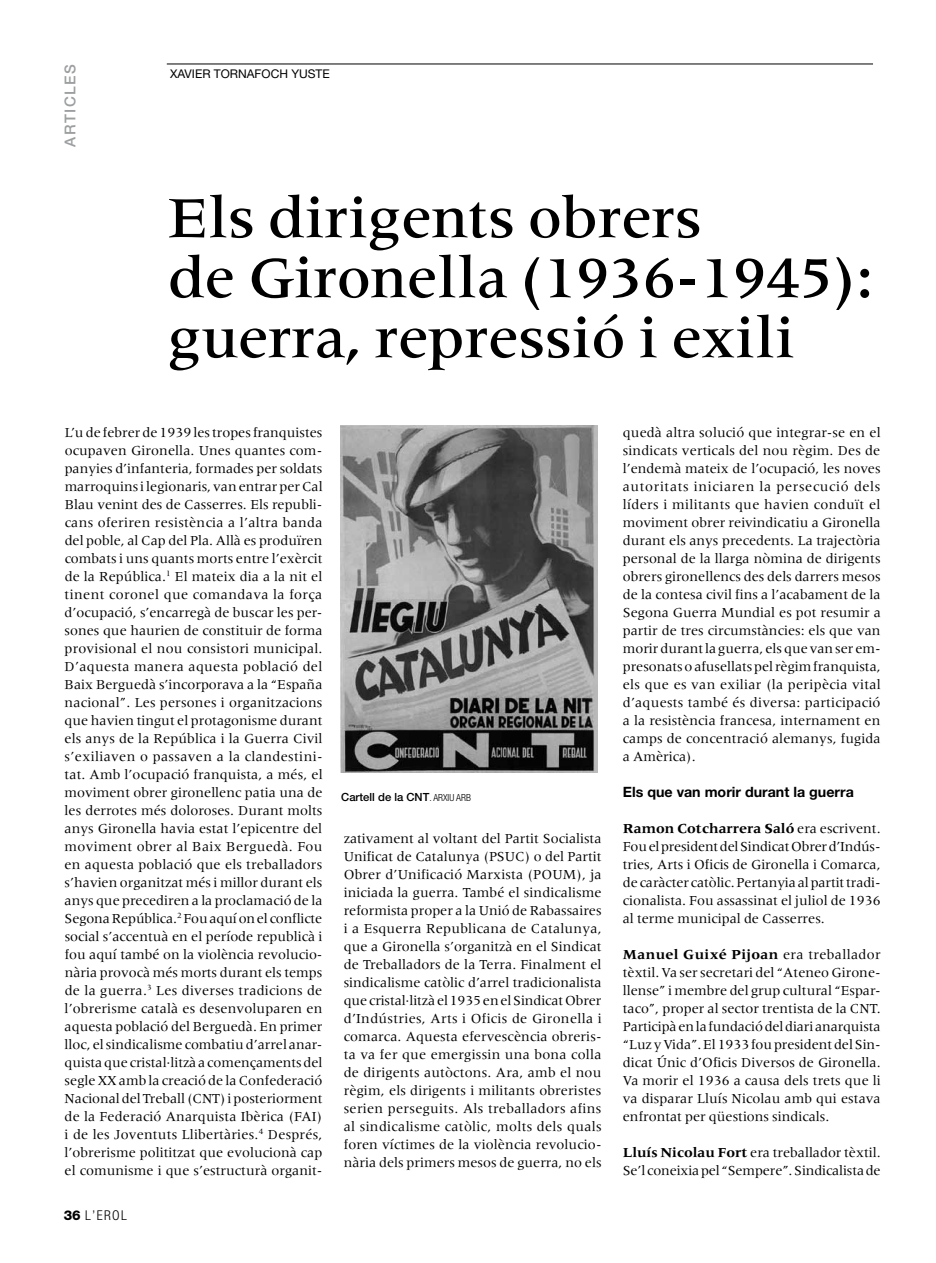
<style>
.page{position:relative;width:936px;height:1263px;background:#fff}
.page>*{position:absolute;margin:0;border:0;box-sizing:border-box;transform-origin:0 0}
.t1{font:500 60px/60px "Meridien";color:#000}
.t2{font:500 15px "Helvetica Neue LT Std";color:#9c9e9f}
.t3{font:14.25px/18px "Meridien";color:#000;text-align:justify}
.t4{font:700 14.25px "Helvetica Neue LT Std";color:#000}
.t5{font:300 condensed 13.5px "Helvetica Neue LT Std";color:#000}
.t6{font:12px "Helvetica Neue LT Std";color:#000}
.t7{font:500 11.25px "Helvetica Neue LT Std";color:#000}
.s1{font-weight:800;font-stretch:normal}
.s2{font-weight:300;font-stretch:condensed;font-size:9.75px}
.s3{font-weight:700}
</style>
<div class="page">
<hr style="left:167px;top:64px;width:706px;height:1px;background:#000">
<img style="left:340px;top:426px;width:257px;height:346px">
<p class="t2" style="left:61px;top:147px;width:84px;rotate:-90deg">articles</p>
<p class="t6" style="left:170px;top:66px;width:138px">XAVI ER TORNAFOC H YUST</p>
<p class="t6" style="left:322px;top:66px;width:9px">E</p>
<h1 class="t1" style="left:168px;top:188px;width:706px">Els dirigents obrers<br>de Gironella (1936-1945): guerra, repressió i exili</h1>
<p class="t3" style="left:65px;top:423px;width:259px">L’u de febrer de 1939 les tropes franquistes ocupaven Gironella. Unes quantes com&shy;panyies d’infanteria, formades per soldats marroquins i legionaris, van entrar per Cal Blau venint des de Casserres. Els republi&shy;cans oferiren resistència a l’altra banda del poble, al Cap del Pla. Allà es produïren combats i uns quants morts entre l’exèrcit de la República.<sup>1</sup> El mateix dia a la nit el tinent coronel que comandava la força d’ocupació, s’encarregà de buscar les per&shy;sones que haurien de constituir de forma provisional el nou consistori municipal.<br>D’aquesta manera aquesta població del Baix Berguedà s’incorporava a la “España nacional”. Les persones i organitzacions que havien tingut el protagonisme durant els anys de la República i la Guerra Civil s’exiliaven o passaven a la clandestini&shy;tat. Amb l’ocupació franquista, a més, el moviment obrer gironellenc patia una de les derrotes més doloroses. Durant molts anys Gironella havia estat l’epicentre del moviment obrer al Baix Berguedà. Fou en aquesta població que els treballadors s’havien organitzat més i millor durant els anys que precediren a la proclamació de la Segona República.<sup>2</sup> Fou aquí on el conflicte social s’accentuà en el període republicà i fou aquí també on la violència revolucio&shy;nària provocà més morts durant els temps de la guerra.<sup>3</sup> Les diverses tradicions de l’obrerisme català es desenvoluparen en aquesta població del Berguedà. En primer lloc, el sindicalisme combatiu d’arrel anar&shy;quista que cristal·litzà a començaments del segle XX amb la creació de la Confederació Nacional del Treball (CNT) i posteriorment de la Federació Anarquista Ibèrica (FAI) i de les Joventuts Llibertàries.<sup>4</sup> Després, l’obrerisme polititzat que evolucionà cap el comunisme i que s’estructurà organit-</p>
<p class="t5" style="left:64px;top:1208px;width:65px"><span class="s1">36</span> L’EROL</p>
<p class="t7" style="left:341px;top:791px;width:130px">Cartell de la CNT<span class="s2">. ARXIU ARB</span></p>
<p class="t3" style="left:344px;top:830px;width:259px">zativament al voltant del Partit Socialista Unificat de Catalunya (PSUC) o del Partit Obrer d’Unificació Marxista (POUM), ja iniciada la guerra. També el sindicalisme reformista proper a la Unió de Rabassaires i a Esquerra Republicana de Catalunya, que a Gironella s’organitzà en el Sindicat de Treballadors de la Terra. Finalment el sindicalisme catòlic d’arrel tradicionalista que cristal·litzà el 1935 en el Sindicat Obrer d’Indústries, Arts i Oficis de Gironella i comarca. Aquesta efervescència obreris&shy;ta va fer que emergissin una bona colla de dirigents autòctons. Ara, amb el nou règim, els dirigents i militants obreristes serien perseguits. Als treballadors afins al sindicalisme catòlic, molts dels quals foren víctimes de la violència revolucio&shy;nària dels primers mesos de guerra, no els</p>
<p class="t3" style="left:622px;top:423px;width:259px">quedà altra solució que integrar-se en el sindicats verticals del nou règim. Des de l’endemà mateix de l’ocupació, les noves autoritats iniciaren la persecució dels líders i militants que havien conduït el moviment obrer reivindicatiu a Gironella durant els anys precedents. La trajectòria personal de la llarga nòmina de dirigents obrers gironellencs des dels darrers mesos de la contesa civil fins a l’acabament de la Segona Guerra Mundial es pot resumir a partir de tres circumstàncies: els que van morir durant la guerra, els que van ser em&shy;presonats o afusellats pel règim franquista, els que es van exiliar (la peripècia vital d’aquests també és diversa: participació a la resistència francesa, internament en camps de concentració alemanys, fugida a Amèrica).</p>
<p class="t4" style="left:622px;top:783px;width:232px">Els que van morir durant la guerra</p>
<p class="t3" style="left:622px;top:819px;width:259px"><span class="s3">Ramon Cotcharrera Saló</span> era escrivent.<br>Fou el president del Sindicat Obrer d’Indús&shy;tries, Arts i Oficis de Gironella i Comarca, de caràcter catòlic. Pertanyia al partit tradi&shy;cionalista. Fou assassinat el juliol de 1936 al terme municipal de Casserres.</p>
<p class="t3" style="left:622px;top:945px;width:259px"><span class="s3">Manuel Guixé Pijoan</span> era treballador tèxtil. Va ser secretari del “Ateneo Girone&shy;llense” i membre del grup cultural “Espar&shy;taco”, proper al sector trentista de la CNT.<br>Participà en la fundació del diari anarquista “Luz y Vida”. El 1933 fou president del Sin&shy;dicat Únic d’Oficis Diversos de Gironella.<br>Va morir el 1936 a causa dels trets que li va disparar Lluís Nicolau amb qui estava enfrontat per qüestions sindicals.</p>
<p class="t3" style="left:622px;top:1143px;width:259px"><span class="s3">Lluís Nicolau Fort</span> era treballador tèxtil.<br>Se’l coneixia pel “Sempere”. Sindicalista de</p>
</div>
